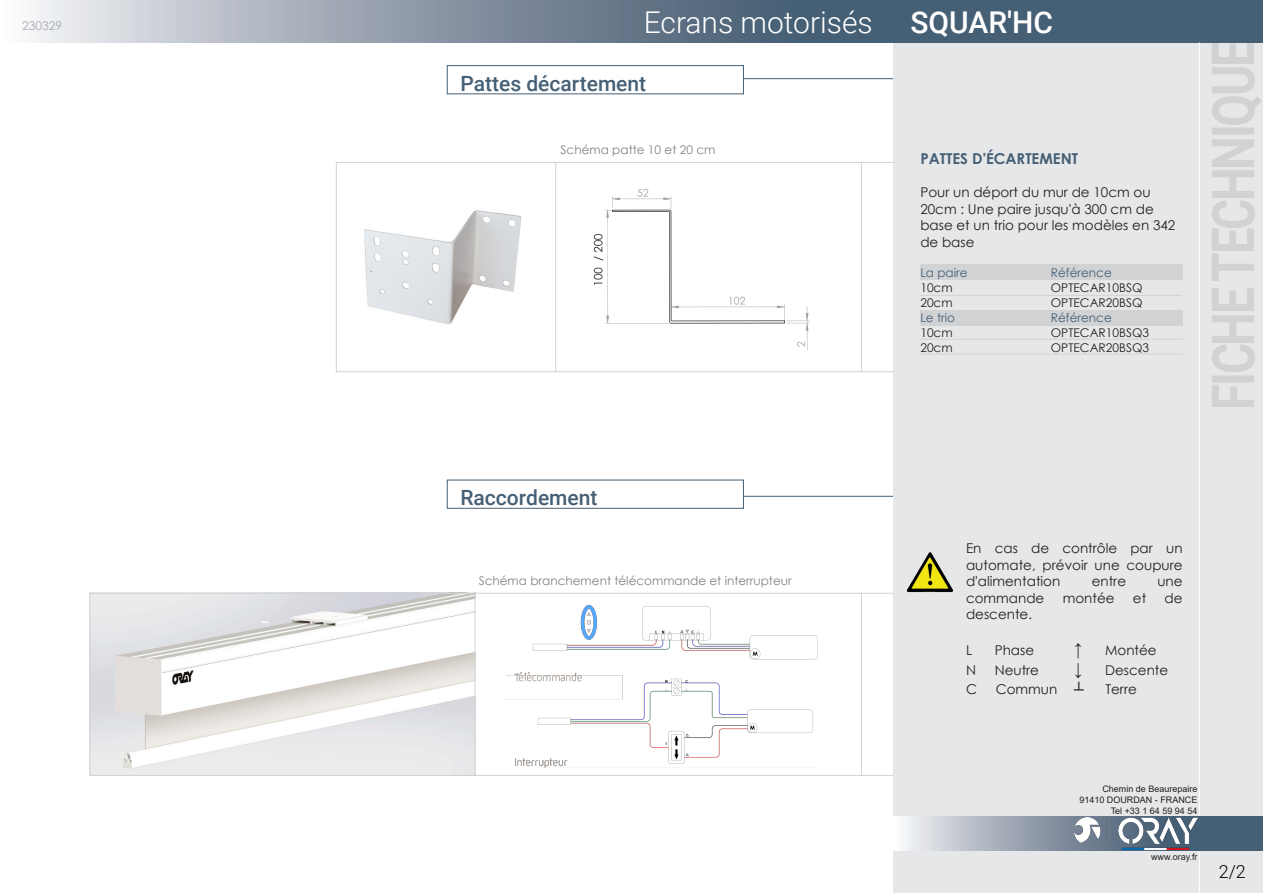
<style>
.page{position:relative;width:1263px;height:893px;background:#fff}
.page>*{position:absolute;margin:0;border:0;box-sizing:border-box;transform-origin:0 0}
.t1{font:700 58.5px "Roboto";letter-spacing:-.05em;color:#d1d2d4;scale:.82 1}
.t2{font:300 30px "Roboto";color:#fff}
.t3{font:500 30px "Roboto";color:#fff}
.t4{font:500 21px "Roboto";color:#455f75}
.t5{font:300 18px "Roboto";color:#000001}
.t6{font:16.5px "Century Gothic";color:#231f20}
.t7{font:700 15px "Century Gothic";color:#455f75}
.t8{font:13.5px/16.5px "Century Gothic";color:#231f20}
.t9{font:12px "Century Gothic";color:#231f20}
.t10{font:12px "Century Gothic";color:#808285}
.t11{font:12px "Century Gothic";color:#455f75}
.t12{font:12px "Century Gothic";color:#a8a9ad}
.t13{font:9px "Arial";color:#231f20}
</style>
<div class="page">
<img style="left:506px;top:605px;width:312px;height:163px">
<img style="left:92px;top:595px;width:382px;height:179px">
<div style="left:90px;top:593px;width:811px;height:183px;border:1px solid #d1d2d4"></div>
<hr style="left:474px;top:593px;width:1px;height:183px;background:#d1d2d4">
<hr style="left:861px;top:593px;width:1px;height:183px;background:#d1d2d4">
<div style="left:336px;top:162px;width:565px;height:210px;border:1px solid #d1d2d4"></div>
<hr style="left:555px;top:162px;width:1px;height:210px;background:#d1d2d4">
<svg style="left:29px;top:0;width:864px;height:43px;background:#8c98a7"></svg>
<hr style="left:723px;top:78px;width:189px;height:1px;background:#455f75">
<hr style="left:723px;top:496px;width:189px;height:1px;background:#455f75">
<div style="left:893px;top:0;width:370px;height:893px;background:#e6e7e9"></div>
<div style="left:893px;top:0;width:370px;height:43px;background:#455f75"></div>
<div style="left:447px;top:66px;width:296px;height:28px;background:#fff"></div>
<div style="left:447px;top:65px;width:297px;height:29px;border:1px solid #455f75"></div>
<div style="left:447px;top:480px;width:296px;height:28px;background:#fff"></div>
<div style="left:447px;top:480px;width:297px;height:29px;border:1px solid #455f75"></div>
<hr style="left:1199px;top:43px;width:1px;height:850px;background:#fff">
<svg style="left:893px;top:816px;width:306px;height:34px"></svg>
<div style="left:1199px;top:816px;width:64px;height:34px;background:#455f75"></div>
<hr style="left:861px;top:162px;width:1px;height:210px;background:#d1d2d4">
<hr style="left:920px;top:295px;width:262px;height:1px;background:#d1d2d4">
<hr style="left:920px;top:339px;width:262px;height:1px;background:#d1d2d4">
<hr style="left:920px;top:354px;width:262px;height:1px;background:#d1d2d4">
<div style="left:920px;top:310px;width:262px;height:15px;background:#d1d2d4"></div>
<div style="left:920px;top:264px;width:262px;height:15px;background:#d1d2d4"></div>
<img style="left:364px;top:210px;width:158px;height:115px">
<img style="left:593px;top:188px;width:217px;height:163px">
<img style="left:906px;top:552px;width:47px;height:41px">
<img style="left:1074px;top:818px;width:123px;height:31px">
<p class="t12" style="left:22px;top:17px;width:41px">230329</p>
<p class="t2" style="left:644px;top:1px;width:230px">Ecrans motorisés</p>
<p class="t3" style="left:910px;top:1px;width:144px">SQUAR'HC</p>
<p class="t4" style="left:460px;top:69px;width:187px">Pattes décartement</p>
<p class="t10" style="left:561px;top:141px;width:156px">Schéma patte 10 et 20 cm</p>
<p class="t7" style="left:920px;top:148px;width:159px">PATTES D'ÉCARTEMENT</p>
<p class="t8" style="left:920px;top:184px;width:257px">Pour un déport du mur de 10cm ou<br>20cm : Une paire jusqu'à 300 cm de base et un trio pour les modèles en 342 de base</p>
<p class="t11" style="left:920px;top:264px;width:49px">La paire</p>
<p class="t11" style="left:1051px;top:264px;width:62px">Référence</p>
<p class="t9" style="left:920px;top:279px;width:34px">10cm</p>
<p class="t9" style="left:1051px;top:279px;width:93px">OPTECAR10BSQ</p>
<p class="t9" style="left:920px;top:294px;width:34px">20cm</p>
<p class="t9" style="left:1051px;top:294px;width:93px">OPTECAR20BSQ</p>
<p class="t11" style="left:920px;top:309px;width:36px">Le trio</p>
<p class="t11" style="left:1051px;top:309px;width:62px">Référence</p>
<p class="t9" style="left:920px;top:324px;width:34px">10cm</p>
<p class="t9" style="left:1051px;top:324px;width:100px">OPTECAR10BSQ3</p>
<p class="t9" style="left:920px;top:339px;width:34px">20cm</p>
<p class="t9" style="left:1051px;top:339px;width:100px">OPTECAR20BSQ3</p>
<p class="t1" style="left:1192px;top:410px;width:452px;rotate:-90deg">FICHE TECHNIQUE</p>
<p class="t4" style="left:460px;top:483px;width:139px">Raccordement</p>
<p class="t10" style="left:479px;top:572px;width:314px">Schéma branchement télécommande et interrupteur</p>
<p class="t8" style="left:966px;top:540px;width:218px;text-align:justify">En cas de contrôle par un automate, prévoir une coupure d'alimentation</p>
<p class="t8" style="left:1092px;top:573px;width:36px">entre</p>
<p class="t8" style="left:1157px;top:573px;width:27px">une</p>
<p class="t8" style="left:966px;top:589px;width:80px">commande</p>
<p class="t8" style="left:1063px;top:589px;width:53px">montée</p>
<p class="t8" style="left:1133px;top:589px;width:15px">et</p>
<p class="t8" style="left:1164px;top:589px;width:20px">de</p>
<p class="t8" style="left:966px;top:606px;width:68px">descente.</p>
<p class="t8" style="left:966px;top:642px;width:8px">L</p>
<p class="t8" style="left:995px;top:642px;width:41px">Phase</p>
<p class="t6" style="left:1074px;top:638px;width:10px">↑</p>
<p class="t8" style="left:1105px;top:642px;width:53px">Montée</p>
<p class="t8" style="left:966px;top:661px;width:11px">N</p>
<p class="t8" style="left:995px;top:661px;width:46px">Neutre</p>
<p class="t6" style="left:1074px;top:657px;width:10px">↓</p>
<p class="t8" style="left:1105px;top:661px;width:65px">Descente</p>
<p class="t8" style="left:966px;top:681px;width:12px">C</p>
<p class="t8" style="left:996px;top:681px;width:89px">Commun ┴</p>
<p class="t8" style="left:1105px;top:681px;width:33px">Terre</p>
<p class="t13" style="left:1102px;top:783px;width:97px">Chemin de Beaurepaire</p>
<p class="t13" style="left:1079px;top:794px;width:120px">91410 DOURDAN - FRANCE</p>
<p class="t13" style="left:1111px;top:804px;width:88px">Tel +33 1 64 59 94 54</p>
<p class="t13" style="left:1151px;top:850px;width:48px">www.oray.fr</p>
<p class="t5" style="left:1219px;top:859px;width:29px">2/2</p>
</div>
